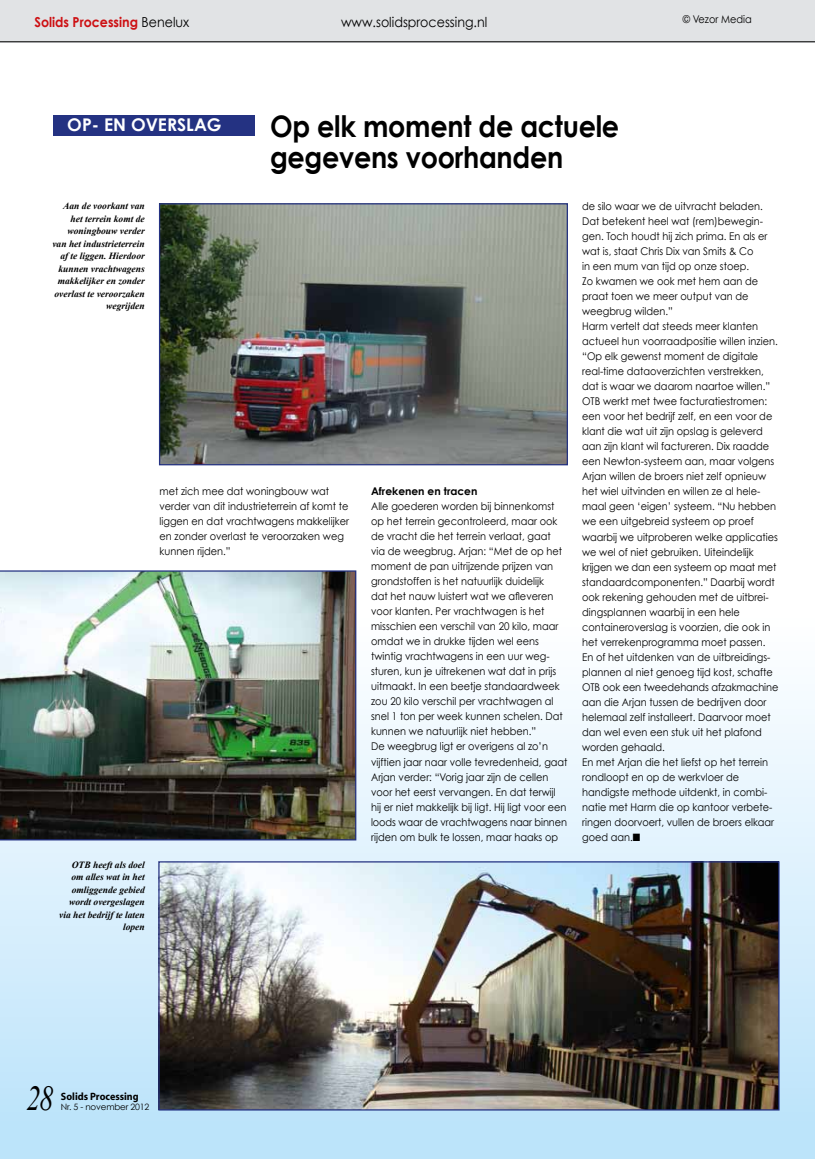
<style>
.page{position:relative;width:815px;height:1159px;background:#fff}
.page>*{position:absolute;margin:0;border:0;box-sizing:border-box;transform-origin:0 0}
.t1{font:italic 35px "Times New Roman";color:#000;scale:.8 1}
.t2{font:700 29.75px/31.2px "Century Gothic";letter-spacing:-.01em;color:#000;scale:.91 1}
.t3{font:700 17.5px "Century Gothic";color:#fff}
.t4{font:700 13.75px "Century Gothic";color:#cd1013;scale:.92 1}
.t5{font:13.75px "Century Gothic";color:#000;scale:.92 1}
.t6{font:10.62px/15px "Century Gothic";color:#000;scale:.92 1}
.t7{font:700 10.62px "Century Gothic";color:#000}
.t8{font:700 10.62px "Myriad";color:#000;scale:.95 1}
.t9{font:italic 700 9.5px/12.5px "Times New Roman";color:#000;text-align:right}
.t10{font:8.75px "Century Gothic";letter-spacing:-.02em;color:#000}
.s1{font-weight:400;color:#000}
</style>
<div class="page">
<div style="left:0;top:614px;width:815px;height:545px;background:linear-gradient(to bottom,#fff,#b8e1f9)"></div>
<div style="left:53px;top:115px;width:202px;height:20px;background:#243282"></div>
<div style="left:0;top:0;width:815px;height:42px;background:#e1e3e5"></div>
<hr style="left:0;top:41px;width:815px;height:1px;background:#000">
<img style="left:161px;top:205px;width:405px;height:258px">
<div style="left:159px;top:203px;width:409px;height:262px;border:1px solid #243282"></div>
<img style="left:160px;top:863px;width:618px;height:245px">
<div style="left:158px;top:861px;width:622px;height:249px;border:1px solid #243282"></div>
<img style="left:0;top:570px;width:356px;height:270px">
<p class="t4" style="left:34px;top:13px;width:170px">Solids Processing <span class="s1">Benelux</span></p>
<p class="t5" style="left:341px;top:13px;width:160px">www.solidsprocessing.nl</p>
<p class="t6" style="left:683px;top:12px;width:77px">© Vezor Media</p>
<h3 class="t3" style="left:67px;top:113px;width:156px">OP- EN OVERSLAG</h3>
<h2 class="t2" style="left:270px;top:110px;width:385px">Op elk moment de actuele gegevens voorhanden</h2>
<p class="t9" style="left:52px;top:200px;width:94px">Aan de voorkant van het terrein komt de woningbouw verder van het industrieterrein af te liggen. Hierdoor kunnen vrachtwagens makkelijker en zonder overlast te veroorzaken wegrijden</p>
<p class="t9" style="left:59px;top:858px;width:87px">OTB heeft als doel om alles wat in het omliggende gebied wordt overgeslagen via het bedrijf te laten lopen</p>
<p class="t6" style="left:160px;top:484px;width:207px">met zich mee dat woningbouw wat verder van dit industrieterrein af komt te liggen en dat vrachtwagens makkelijker en zonder overlast te veroorzaken weg kunnen rijden.”</p>
<p class="t7" style="left:371px;top:485px;width:108px">Afrekenen en tracen</p>
<p class="t6" style="left:371px;top:499px;width:215px">Alle goederen worden bij binnenkomst op het terrein gecontroleerd, maar ook de vracht die het terrein verlaat, gaat<br>via de weegbrug. Arjan: “Met de op het moment de pan uitrijzende prijzen van grondstoffen is het natuurlijk duidelijk<br>dat het nauw luistert wat we afleveren voor klanten. Per vrachtwagen is het misschien een verschil van 20 kilo, maar omdat we in drukke tijden wel eens twintig vrachtwagens in een uur weg&shy;sturen, kun je uitrekenen wat dat in prijs uitmaakt. In een beetje standaardweek zou 20 kilo verschil per vrachtwagen al snel 1 ton per week kunnen schelen. Dat kunnen we natuurlijk niet hebben.”<br>De weegbrug ligt er overigens al zo’n vijftien jaar naar volle tevredenheid, gaat Arjan verder: “Vorig jaar zijn de cellen voor het eerst vervangen. En dat terwijl hij er niet makkelijk bij ligt. Hij ligt voor een loods waar de vrachtwagens naar binnen rijden om bulk te lossen, maar haaks op</p>
<p class="t6" style="left:582px;top:199px;width:215px">de silo waar we de uitvracht beladen.<br>Dat betekent heel wat (rem)bewegin&shy;gen. Toch houdt hij zich prima. En als er wat is, staat Chris Dix van Smits &amp; Co<br>in een mum van tijd op onze stoep.<br>Zo kwamen we ook met hem aan de praat toen we meer output van de weegbrug wilden.”<br>Harm vertelt dat steeds meer klanten actueel hun voorraadpositie willen inzien. “Op elk gewenst moment de digitale real-time dataoverzichten verstrekken, dat is waar we daarom naartoe willen.” OTB werkt met twee facturatiestromen: een voor het bedrijf zelf, en een voor de klant die wat uit zijn opslag is geleverd aan zijn klant wil factureren. Dix raadde een Newton-systeem aan, maar volgens Arjan willen de broers niet zelf opnieuw het wiel uitvinden en willen ze al hele&shy;maal geen ‘eigen’ systeem. “Nu hebben we een uitgebreid systeem op proef waarbij we uitproberen welke applicaties we wel of niet gebruiken. Uiteindelijk krijgen we dan een systeem op maat met standaardcomponenten.” Daarbij wordt ook rekening gehouden met de uitbrei&shy;dingsplannen waarbij in een hele containeroverslag is voorzien, die ook in het verrekenprogramma moet passen.<br>En of het uitdenken van de uitbreidings&shy;plannen al niet genoeg tijd kost, schafte OTB ook een tweedehands afzakmachine aan die Arjan tussen de bedrijven door helemaal zelf installeert. Daarvoor moet dan wel even een stuk uit het plafond worden gehaald.<br>En met Arjan die het liefst op het terrein rondloopt en op de werkvloer de handigste methode uitdenkt, in combi&shy;natie met Harm die op kantoor verbete&shy;ringen doorvoert, vullen de broers elkaar goed aan.■</p>
<h1 class="t1" style="left:27px;top:1074px;width:35px">28</h1>
<p class="t8" style="left:61px;top:1090px;width:83px">Solids Processing</p>
<p class="t10" style="left:61px;top:1101px;width:90px">Nr. 5 - november 2012</p>
</div>
